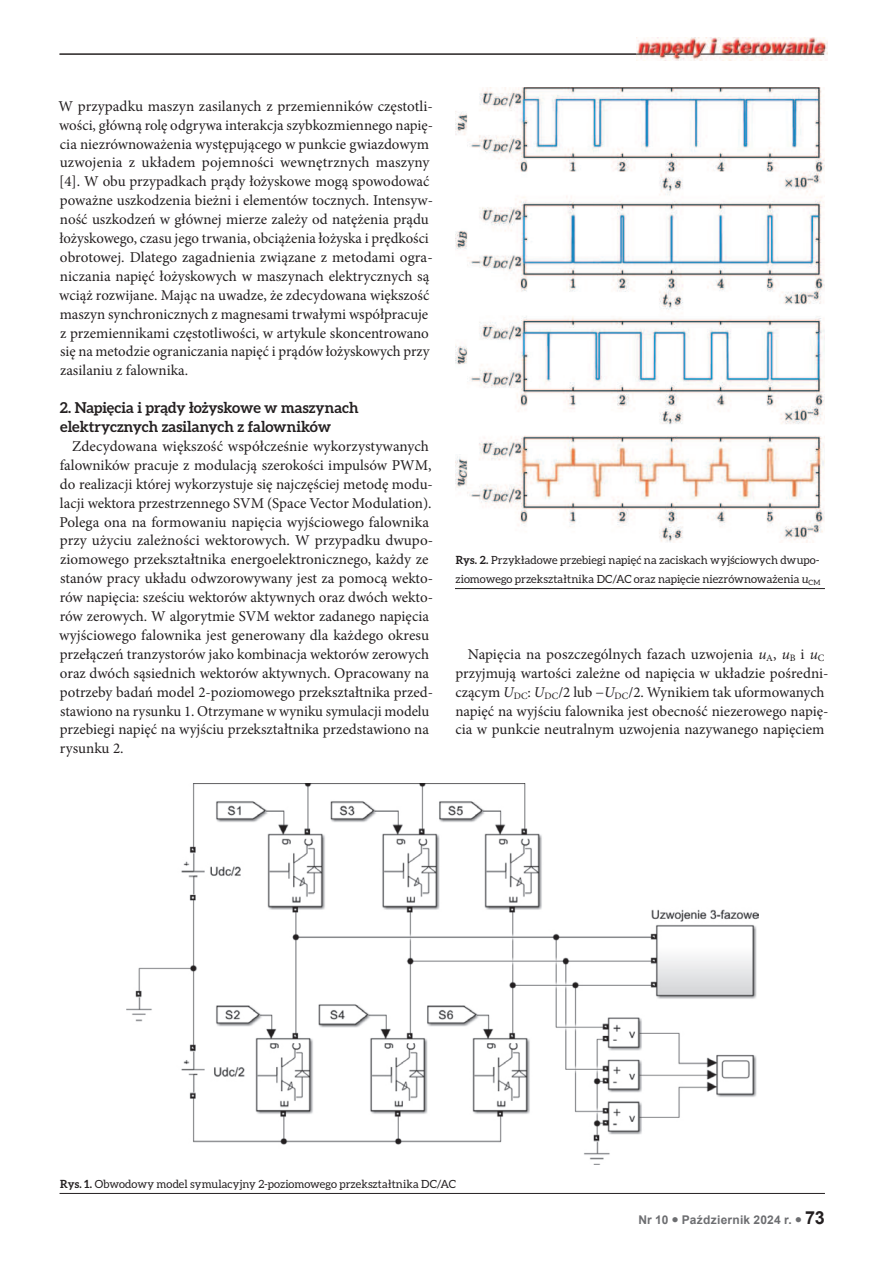
<style>
.page{position:relative;width:893px;height:1263px;background:#fff}
.page>*{position:absolute;margin:0;border:0;box-sizing:border-box;transform-origin:0 0}
.t1{font:15px/18.9px "Minion Pro";color:#231f20}
.t2{font:700 15px/18.9px "Aleo";color:#231f20}
.t3{font:700 12px "Arial";letter-spacing:.02em;color:#6d6e71}
.t4{font:11.25px/18.9px "Aleo";letter-spacing:.005em;color:#231f20}
.s1{font-weight:700}
.s2{font-style:italic}
.s3{font-size:18px;color:#231f20}
</style>
<div class="page">
<img style="left:636px;top:38px;width:191px;height:22px">
<hr style="left:60px;top:54px;width:600px;height:1px;background:#231f20">
<svg style="left:665px;top:54px;width:28px;height:1px"></svg>
<hr style="left:700px;top:54px;width:124px;height:1px;background:#231f20">
<img style="left:126px;top:783px;width:632px;height:381px">
<hr style="left:60px;top:1193px;width:765px;height:1px;background:#231f20">
<img style="left:455px;top:87px;width:370px;height:455px">
<hr style="left:455px;top:588px;width:370px;height:1px;background:#231f20">
<p class="t1" style="left:59px;top:96px;width:376px">W przypadku maszyn zasilanych z przemienników częstotli&shy;wości, główną rolę odgrywa interakcja szybkozmiennego napię&shy;cia niezrównoważenia występującego w punkcie gwiazdowym uzwojenia z układem pojemności wewnętrznych maszyny [4]. W obu przypadkach prądy łożyskowe mogą spowodować poważne uszkodzenia bieżni i elementów tocznych. Intensyw&shy;ność uszkodzeń w głównej mierze zależy od natężenia prądu łożyskowego, czasu jego trwania, obciążenia łożyska i prędkości obrotowej. Dlatego zagadnienia związane z metodami ogra&shy;niczania napięć łożyskowych w maszynach elektrycznych są wciąż rozwijane. Mając na uwadze, że zdecydowana większość maszyn synchronicznych z magnesami trwałymi współpracuje z przemiennikami częstotliwości, w artykule skoncentrowano się na metodzie ograniczania napięć i prądów łożyskowych przy zasilaniu z falownika.</p>
<p class="t2" style="left:60px;top:398px;width:300px">2. Napięcia i prądy łożyskowe w maszynach elektrycznych zasilanych z falowników</p>
<p class="t1" style="left:59px;top:437px;width:375px;text-indent:13px">Zdecydowana większość współcześnie wykorzystywanych falowników pracuje z modulacją szerokości impulsów PWM, do realizacji której wykorzystuje się najczęściej metodę modu&shy;lacji wektora przestrzennego SVM (Space Vector Modulation).<br>Polega ona na formowaniu napięcia wyjściowego falownika przy użyciu zależności wektorowych. W przypadku dwupo&shy;ziomowego przekształtnika energoelektronicznego, każdy ze stanów pracy układu odwzorowywany jest za pomocą wekto&shy;rów napięcia: sześciu wektorów aktywnych oraz dwóch wekto&shy;rów zerowych. W algorytmie SVM wektor zadanego napięcia wyjściowego falownika jest generowany dla każdego okresu przełączeń tranzystorów jako kombinacja wektorów zerowych oraz dwóch sąsiednich wektorów aktywnych. Opracowany na potrzeby badań model 2-poziomowego przekształtnika przed&shy;stawiono na rysunku 1. Otrzymane w wyniku symulacji modelu przebiegi napięć na wyjściu przekształtnika przedstawiono na rysunku 2.</p>
<p class="t4" style="left:456px;top:551px;width:366px"><span class="s1">Rys. 2.</span> Przykładowe przebiegi napięć na zaciskach wyjściowych dwupo&shy;ziomowego przekształtnika DC/AC oraz napięcie niezrównoważenia <span class="s2">u</span><sub>CM</sub></p>
<p class="t1" style="left:455px;top:644px;width:375px;text-align:center">Napięcia na poszczególnych fazach uzwojenia <span class="s2">u</span><sub>A</sub>, <span class="s2">u</span><sub>B</sub> i <span class="s2">u</span><sub>C </sub>przyjmują wartości zależne od napięcia w układzie pośredni&shy;czącym <span class="s2">U</span><sub>DC</sub>: <span class="s2">U</span><sub>DC</sub>/2 lub −<span class="s2">U</span><sub>DC</sub>/2. Wynikiem tak uformowanych napięć na wyjściu falownika jest obecność niezerowego napię&shy;cia w punkcie neutralnym uzwojenia nazywanego napięciem</p>
<p class="t4" style="left:60px;top:1174px;width:397px"><span class="s1">Rys. 1.</span> Obwodowy model symulacyjny 2-poziomowego przekształtnika DC/AC</p>
<p class="t3" style="left:638px;top:1213px;width:188px">Nr 10 ● Październik 2024 r. ● <span class="s3">73</span></p>
</div>
